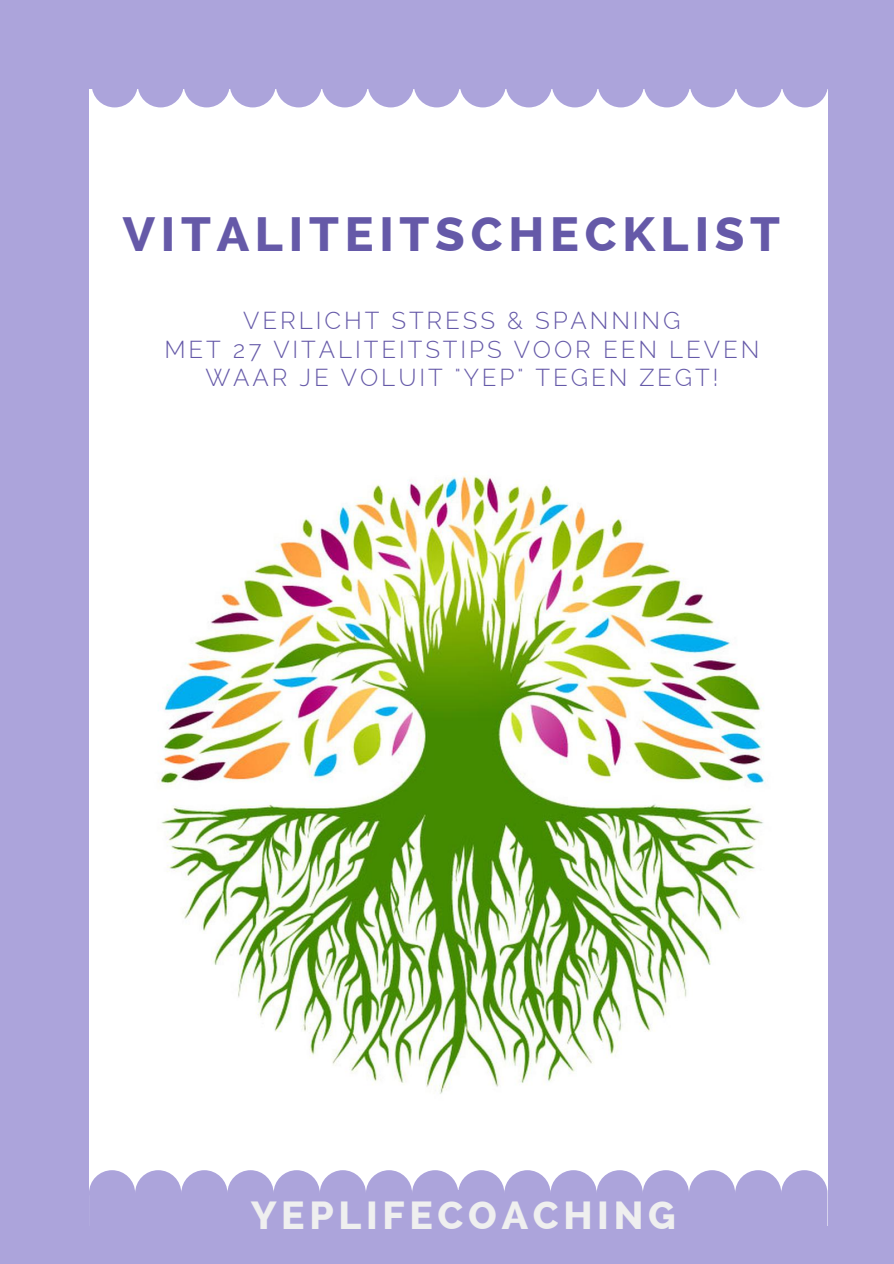
<style>
.page{position:relative;width:894px;height:1264px;background:#fff}
.page>*{position:absolute;margin:0;border:0;box-sizing:border-box;transform-origin:0 0}
.t1{font:800 48px "Raleway";letter-spacing:.12em;color:#6559a8}
.t2{font:800 39.15px "Raleway";letter-spacing:.12em;color:#efefef}
.t3{font:300 24px/28.3px "Raleway";letter-spacing:.12em;color:#6559a8;text-align:center}
</style>
<div class="page">
<div style="left:0;top:0;width:893px;height:1263px;background:#aca4db"></div>
<div style="left:89px;top:89px;width:738px;height:1136px;background:#fff"></div>
<svg style="left:92px;top:89px;width:735px;height:18px;fill:#aca4db"></svg>
<img style="left:158px;top:471px;width:607px;height:623px">
<svg style="left:89px;top:1170px;width:738px;height:55px;fill:#aca4db"></svg>
<h1 class="t1" style="left:123px;top:206px;width:658px">VITALITEITSCHECKLIST</h1>
<p class="t3" style="left:164px;top:307px;width:596px">VERLICHT STRESS &amp; SPANNING<br>MET 27 VITALITEITSTIPS VOOR EEN LEVEN<br>WAAR JE VOLUIT "YEP" TEGEN ZEGT!</p>
<h2 class="t2" style="left:251px;top:1192px;width:426px">YEPLIFECOACHING</h2>
</div>
